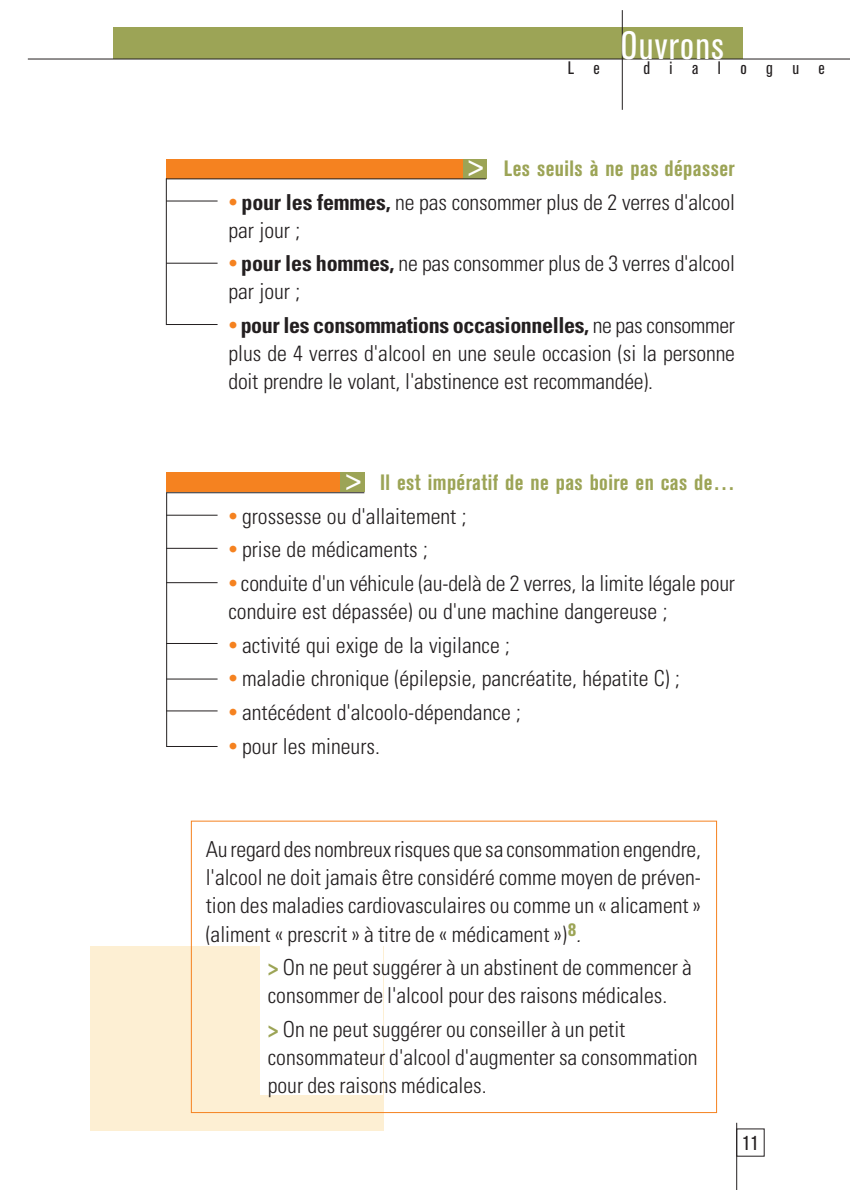
<style>
.page{position:relative;width:850px;height:1190px;background:#fff}
.page>*{position:absolute;margin:0;border:0;box-sizing:border-box;transform-origin:0 0}
.t1{font:condensed 39.2px "Akzidenz Grotesk BE";letter-spacing:.035em;color:#fff}
.t2{font:500 condensed 28px "Akzidenz Grotesk BE";color:#fff}
.t3{font:300 condensed 22px/28px "Univers";color:#231f20}
.t4{font:700 condensed 22px "Akzidenz Grotesk BE";letter-spacing:.02em;color:#9ca456}
.t5{font:condensed 20px "Akzidenz Grotesk BE";color:#231f20}
.t6{font:condensed 18px "Akzidenz Grotesk BE";letter-spacing:1.085em;color:#231f20}
.s1{font-weight:400;color:#f58220}
.s2{font-weight:700}
.s3{font-style:italic}
.s4{font-weight:700;color:#9ca456}
</style>
<div class="page">
<div style="left:90px;top:946px;width:293px;height:184px;background:#fdefd3"></div>
<div style="left:260px;top:834px;width:123px;height:261px;background:#fff"></div>
<div style="left:191px;top:820px;width:526px;height:293px;border:1px solid #f58220"></div>
<hr style="left:736px;top:1122px;width:1px;height:67px;background:#231f20">
<div style="left:113px;top:28px;width:629px;height:31px;background:#9ca456"></div>
<hr style="left:28px;top:58px;width:821px;height:1px;background:#231f20">
<hr style="left:621px;top:10px;width:1px;height:100px;background:#231f20">
<div style="left:443px;top:159px;width:43px;height:20px;background:#9ca456"></div>
<div style="left:166px;top:159px;width:296px;height:20px;background:#f58220"></div>
<div style="left:321px;top:472px;width:43px;height:20px;background:#9ca456"></div>
<div style="left:166px;top:472px;width:174px;height:20px;background:#f58220"></div>
<hr style="left:166px;top:492px;width:198px;height:1px;background:#231f20">
<hr style="left:166px;top:514px;width:51px;height:1px;background:#231f20">
<hr style="left:166px;top:548px;width:51px;height:1px;background:#231f20">
<hr style="left:166px;top:582px;width:51px;height:1px;background:#231f20">
<hr style="left:166px;top:643px;width:51px;height:1px;background:#231f20">
<hr style="left:166px;top:678px;width:51px;height:1px;background:#231f20">
<hr style="left:166px;top:746px;width:51px;height:1px;background:#231f20">
<hr style="left:166px;top:710px;width:51px;height:1px;background:#231f20">
<hr style="left:166px;top:492px;width:1px;height:254px;background:#231f20">
<hr style="left:166px;top:178px;width:319px;height:1px;background:#231f20">
<hr style="left:166px;top:200px;width:51px;height:1px;background:#231f20">
<hr style="left:166px;top:263px;width:51px;height:1px;background:#231f20">
<hr style="left:166px;top:324px;width:51px;height:1px;background:#231f20">
<hr style="left:166px;top:178px;width:1px;height:147px;background:#231f20">
<h1 class="t1" style="left:620px;top:31px;width:105px">Ouvrons</h1>
<p class="t6" style="left:567px;top:61px;width:34px">L e</p>
<p class="t6" style="left:643px;top:61px;width:183px">dialogue</p>
<p class="t4" style="left:504px;top:160px;width:232px">Les seuils à ne pas dépasser</p>
<p class="t3" style="left:228px;top:190px;width:508px"><span class="s1">•</span> <span class="s2">pour les femmes,</span> ne pas consommer plus de 2 verres d'alcool par jour ;</p>
<p class="t3" style="left:228px;top:252px;width:508px"><span class="s1">•</span> <span class="s2">pour les hommes,</span> ne pas consommer plus de 3 verres d'alcool par jour ;</p>
<p class="t3" style="left:228px;top:313px;width:508px;text-align:justify"><span class="s1">•</span> <span class="s2">pour les consommations occasionnelles,</span> ne pas consommer plus de 4 verres d'alcool en une seule occasion (si la personne doit prendre le volant, l'abstinence est recommandée).</p>
<p class="t2" style="left:469px;top:159px;width:15px">&gt;</p>
<p class="t4" style="left:380px;top:474px;width:356px">Il est impératif de ne pas boire en cas de…</p>
<p class="t3" style="left:229px;top:504px;width:239px"><span class="s1">•</span> grossesse ou d'allaitement ;</p>
<p class="t3" style="left:229px;top:538px;width:200px"><span class="s1">•</span> prise de médicaments ;</p>
<p class="t3" style="left:228px;top:571px;width:508px"><span class="s1">•</span> conduite d'un véhicule (au-delà de 2 verres, la limite légale pour conduire est dépassée) ou d'une machine dangereuse ;</p>
<p class="t3" style="left:229px;top:633px;width:282px"><span class="s1">•</span> activité qui exige de la vigilance ;</p>
<p class="t3" style="left:229px;top:667px;width:452px"><span class="s1">•</span> maladie chronique (épilepsie, pancréatite, hépatite C) ;</p>
<p class="t3" style="left:229px;top:700px;width:293px"><span class="s1">•</span> antécédent d'alcoolo-dépendance ;</p>
<p class="t3" style="left:229px;top:734px;width:152px"><span class="s1">•</span> pour les mineurs.</p>
<p class="t2" style="left:346px;top:472px;width:15px">&gt;</p>
<p class="t3" style="left:206px;top:838px;width:496px;text-align:justify">Au regard des nombreux risques que sa consommation engendre, l'alcool ne doit jamais être considéré comme moyen de préven&shy;tion des maladies cardiovasculaires ou comme un « alicament » (aliment « prescrit » à titre de « médicament »)<sup>8</sup><span class="s3">.</span></p>
<p class="t3" style="left:268px;top:955px;width:425px"><span class="s4">&gt;</span> On ne peut suggérer à un abstinent de commencer à consommer de l'alcool pour des raisons médicales.</p>
<p class="t3" style="left:268px;top:1017px;width:431px"><span class="s4">&gt;</span> On ne peut suggérer ou conseiller à un petit consommateur d'alcool d'augmenter sa consommation pour des raisons médicales.</p>
<p class="t5" style="left:742px;top:1135px;width:17px">11</p>
</div>
